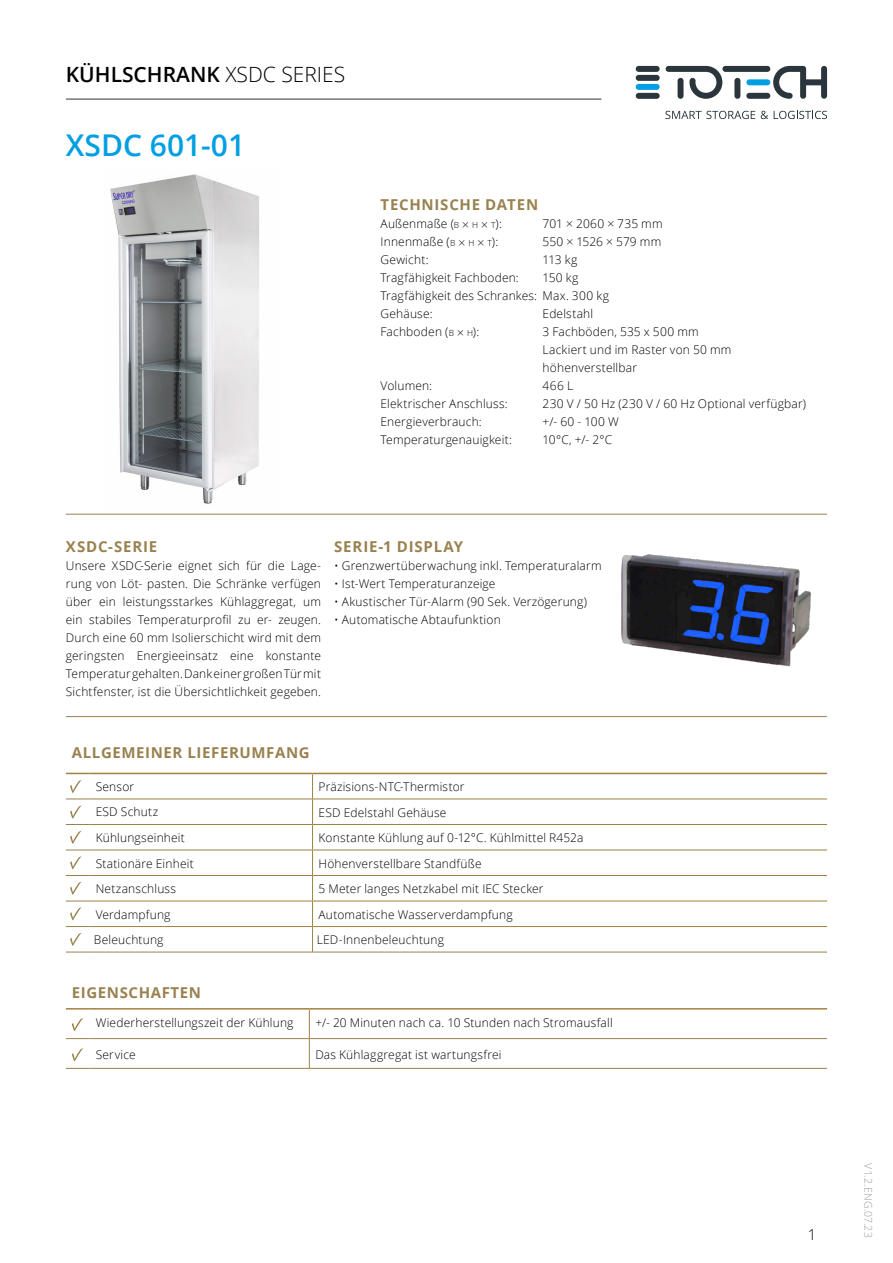
<style>
.page{position:relative;width:893px;height:1263px;background:#fff}
.page>*{position:absolute;margin:0;border:0;box-sizing:border-box;transform-origin:0 0}
.t1{font:600 30px "Open Sans";color:#009fe3}
.t2{font:600 21px "Open Sans";color:#000}
.t3{font:700 15px "Open Sans";letter-spacing:.04em;color:#998250}
.t4{font:300 15px "Open Sans";color:#000}
.t5{font:300 12px/18px "Open Sans";letter-spacing:.015em;color:#000}
.t6{font:300 10.5px "Open Sans";letter-spacing:.015em;color:#9d9d9c}
.s1{font-weight:300}
.s2{font-style:inherit}
.s3{font-size:8.4px}
</style>
<div class="page">
<div style="left:722px;top:66px;width:48px;height:6px;background:#2a363b;border-radius:3px"></div>
<svg style="left:666px;top:66px;width:56px;height:33px"></svg>
<svg style="left:773px;top:66px;width:54px;height:33px"></svg>
<div style="left:746px;top:79px;width:24px;height:6px;background:#009fe3;border-radius:3px"></div>
<div style="left:636px;top:93px;width:24px;height:6px;background:#2a363b;border-radius:3px"></div>
<div style="left:636px;top:75px;width:24px;height:6px;background:#2a363b;border-radius:3px"></div>
<div style="left:636px;top:84px;width:24px;height:6px;background:#009fe3;border-radius:3px"></div>
<div style="left:746px;top:93px;width:24px;height:6px;background:#2a363b;border-radius:3px"></div>
<div style="left:678px;top:78px;width:5px;height:21px;background:#2a363b;border-radius:3px"></div>
<div style="left:734px;top:78px;width:6px;height:21px;background:#2a363b;border-radius:3px"></div>
<div style="left:636px;top:66px;width:24px;height:6px;background:#2a363b;border-radius:3px"></div>
<svg style="left:665px;top:111px;width:90px;height:8px"></svg>
<svg style="left:761px;top:111px;width:7px;height:8px"></svg>
<svg style="left:774px;top:111px;width:53px;height:8px"></svg>
<hr style="left:66px;top:99px;width:535px;height:1px;background:#333">
<img style="left:110px;top:174px;width:149px;height:330px">
<svg style="left:66px;top:1008px;width:24px;height:1px"></svg>
<hr style="left:90px;top:1008px;width:219px;height:1px;background:#a08043">
<hr style="left:309px;top:1008px;width:518px;height:1px;background:#a08043">
<svg style="left:66px;top:1038px;width:24px;height:1px"></svg>
<svg style="left:66px;top:1068px;width:24px;height:1px"></svg>
<hr style="left:90px;top:1038px;width:219px;height:1px;background:#998250">
<hr style="left:90px;top:1068px;width:219px;height:1px;background:#998250">
<svg style="left:309px;top:1009px;width:1px;height:59px"></svg>
<hr style="left:309px;top:1038px;width:518px;height:1px;background:#998250">
<hr style="left:309px;top:1068px;width:518px;height:1px;background:#998250">
<svg style="left:72px;top:1018px;width:11px;height:13px"></svg>
<svg style="left:72px;top:1048px;width:11px;height:13px"></svg>
<hr style="left:66px;top:514px;width:761px;height:1px;background:#998250">
<hr style="left:66px;top:716px;width:761px;height:1px;background:#998250">
<img style="left:621px;top:554px;width:190px;height:113px">
<hr style="left:90px;top:799px;width:223px;height:1px;background:#a08043">
<hr style="left:313px;top:799px;width:514px;height:1px;background:#a08043">
<hr style="left:90px;top:824px;width:223px;height:1px;background:#a08043">
<hr style="left:313px;top:824px;width:514px;height:1px;background:#a08043">
<hr style="left:90px;top:850px;width:223px;height:1px;background:#a08043">
<hr style="left:313px;top:850px;width:514px;height:1px;background:#a08043">
<hr style="left:90px;top:875px;width:223px;height:1px;background:#a08043">
<hr style="left:313px;top:875px;width:514px;height:1px;background:#a08043">
<hr style="left:90px;top:901px;width:223px;height:1px;background:#a08043">
<hr style="left:313px;top:901px;width:514px;height:1px;background:#a08043">
<hr style="left:90px;top:926px;width:223px;height:1px;background:#a08043">
<hr style="left:313px;top:926px;width:514px;height:1px;background:#a08043">
<hr style="left:90px;top:773px;width:223px;height:1px;background:#a08043">
<hr style="left:313px;top:773px;width:514px;height:1px;background:#a08043">
<svg style="left:66px;top:773px;width:24px;height:1px"></svg>
<svg style="left:66px;top:875px;width:24px;height:1px"></svg>
<svg style="left:66px;top:926px;width:24px;height:1px"></svg>
<svg style="left:66px;top:952px;width:24px;height:1px"></svg>
<hr style="left:90px;top:952px;width:223px;height:1px;background:#998250">
<svg style="left:312px;top:774px;width:1px;height:178px"></svg>
<hr style="left:313px;top:952px;width:514px;height:1px;background:#998250">
<svg style="left:70px;top:780px;width:11px;height:13px"></svg>
<svg style="left:66px;top:799px;width:24px;height:26px"></svg>
<svg style="left:70px;top:831px;width:11px;height:13px"></svg>
<svg style="left:66px;top:850px;width:24px;height:19px"></svg>
<svg style="left:70px;top:882px;width:11px;height:13px"></svg>
<svg style="left:66px;top:901px;width:24px;height:19px"></svg>
<svg style="left:70px;top:933px;width:11px;height:13px"></svg>
<h2 class="t2" style="left:66px;top:60px;width:281px">KÜHLSCHRANK <span class="s1">XSDC SERIES</span></h2>
<h1 class="t1" style="left:66px;top:124px;width:181px">XSDC 601-01</h1>
<p class="t3" style="left:381px;top:194px;width:159px">TECHNISCHE DATEN</p>
<p class="t5" style="left:381px;top:214px;width:123px">Außenmaße <span class="s2">(</span><span class="s3">b</span> <span class="s2">×</span> <span class="s3">h</span> <span class="s2">×</span> <span class="s3">t</span>):</p>
<p class="t5" style="left:543px;top:214px;width:122px">701 × 2060 × 735 mm</p>
<p class="t5" style="left:381px;top:232px;width:119px">Innenmaße (<span class="s3">b</span> <span class="s2">×</span> <span class="s3">h</span> <span class="s2">×</span> <span class="s3">t</span>):</p>
<p class="t5" style="left:543px;top:232px;width:120px">550 × 1526 × 579 mm</p>
<p class="t5" style="left:381px;top:250px;width:49px">Gewicht:</p>
<p class="t5" style="left:543px;top:250px;width:36px">113 kg</p>
<p class="t5" style="left:381px;top:268px;width:140px">Tragfähigkeit Fachboden:</p>
<p class="t5" style="left:381px;top:268px;width:230px;text-indent:162px">150 kg<br>Tragfähigkeit des Schrankes: Max. 300 kg<br>Gehäuse:</p>
<p class="t5" style="left:543px;top:304px;width:52px">Edelstahl</p>
<p class="t5" style="left:381px;top:322px;width:100px">Fachboden (<span class="s3">b</span> <span class="s2">×</span> <span class="s3">h</span>):</p>
<p class="t5" style="left:543px;top:322px;width:190px">3 Fachböden, 535 x 500 mm<br>Lackiert und im Raster von 50 mm höhenverstellbar</p>
<p class="t5" style="left:381px;top:376px;width:53px">Volumen:</p>
<p class="t5" style="left:543px;top:376px;width:32px">466 L</p>
<p class="t5" style="left:381px;top:394px;width:129px">Elektrischer Anschluss:</p>
<p class="t5" style="left:543px;top:394px;width:265px">230 V / 50 Hz (230 V / 60 Hz Optional verfügbar)</p>
<p class="t5" style="left:381px;top:412px;width:103px">Energieverbrauch:</p>
<p class="t5" style="left:543px;top:412px;width:78px">+/- 60 - 100 W</p>
<p class="t5" style="left:381px;top:430px;width:133px">Temperaturgenauigkeit:</p>
<p class="t5" style="left:543px;top:430px;width:71px">10°C, +/- 2°C</p>
<p class="t3" style="left:66px;top:536px;width:93px">XSDC-SERIE</p>
<p class="t5" style="left:66px;top:556px;width:257px;text-align:justify">Unsere XSDC-Serie eignet sich für die Lage&shy;rung von Löt- pasten. Die Schränke verfügen über ein leistungsstarkes Kühlaggregat, um ein stabiles Temperaturprofil zu er- zeugen.<br>Durch eine 60 mm Isolierschicht wird mit dem geringsten Energieeinsatz eine konstante Temperatur gehalten. Dank einer großen Tür mit Sichtfenster, ist die Übersichtlichkeit gegeben.</p>
<p class="t3" style="left:334px;top:536px;width:130px">SERIE-1 DISPLAY</p>
<p class="t5" style="left:334px;top:556px;width:269px">• Grenzwertüberwachung inkl. Temperaturalarm</p>
<p class="t5" style="left:334px;top:574px;width:163px">• Ist-Wert Temperaturanzeige</p>
<p class="t5" style="left:334px;top:592px;width:254px">• Akustischer Tür-Alarm (90 Sek. Verzögerung)</p>
<p class="t5" style="left:334px;top:610px;width:168px">• Automatische Abtaufunktion</p>
<p class="t3" style="left:72px;top:742px;width:239px">ALLGEMEINER LIEFERUMFANG</p>
<p class="t5" style="left:96px;top:777px;width:40px">Sensor</p>
<p class="t5" style="left:319px;top:777px;width:148px">Präzisions-NTC-Thermistor</p>
<p class="t5" style="left:96px;top:803px;width:64px">ESD Schutz</p>
<p class="t5" style="left:319px;top:803px;width:130px">ESD Edelstahl Gehäuse</p>
<p class="t5" style="left:96px;top:828px;width:91px">Kühlungseinheit</p>
<p class="t5" style="left:319px;top:828px;width:267px">Konstante Kühlung auf 0-12°C. Kühlmittel R452a</p>
<p class="t5" style="left:96px;top:854px;width:100px">Stationäre Einheit</p>
<p class="t5" style="left:319px;top:854px;width:165px">Höhenverstellbare Standfüße</p>
<p class="t5" style="left:96px;top:879px;width:82px">Netzanschluss</p>
<p class="t5" style="left:319px;top:879px;width:227px">5 Meter langes Netzkabel mit IEC Stecker</p>
<p class="t5" style="left:96px;top:905px;width:76px">Verdampfung</p>
<p class="t5" style="left:319px;top:905px;width:196px">Automatische Wasserverdampfung</p>
<p class="t5" style="left:94px;top:930px;width:71px">Beleuchtung</p>
<p class="t5" style="left:317px;top:930px;width:129px">LED-Innenbeleuchtung</p>
<p class="t3" style="left:72px;top:982px;width:131px">EIGENSCHAFTEN</p>
<p class="t5" style="left:96px;top:1013px;width:199px">Wiederherstellungszeit der Kühlung</p>
<p class="t5" style="left:315px;top:1013px;width:299px">+/- 20 Minuten nach ca. 10 Stunden nach Stromausfall</p>
<p class="t5" style="left:96px;top:1046px;width:42px">Service</p>
<p class="t5" style="left:315px;top:1046px;width:188px">Das Kühlaggregat ist wartungsfrei</p>
<p class="t4" style="left:808px;top:1224px;width:10px">1</p>
<p class="t6" style="left:875px;top:1163px;width:76px;rotate:90deg">V1.2.ENG.07.23</p>
</div>
